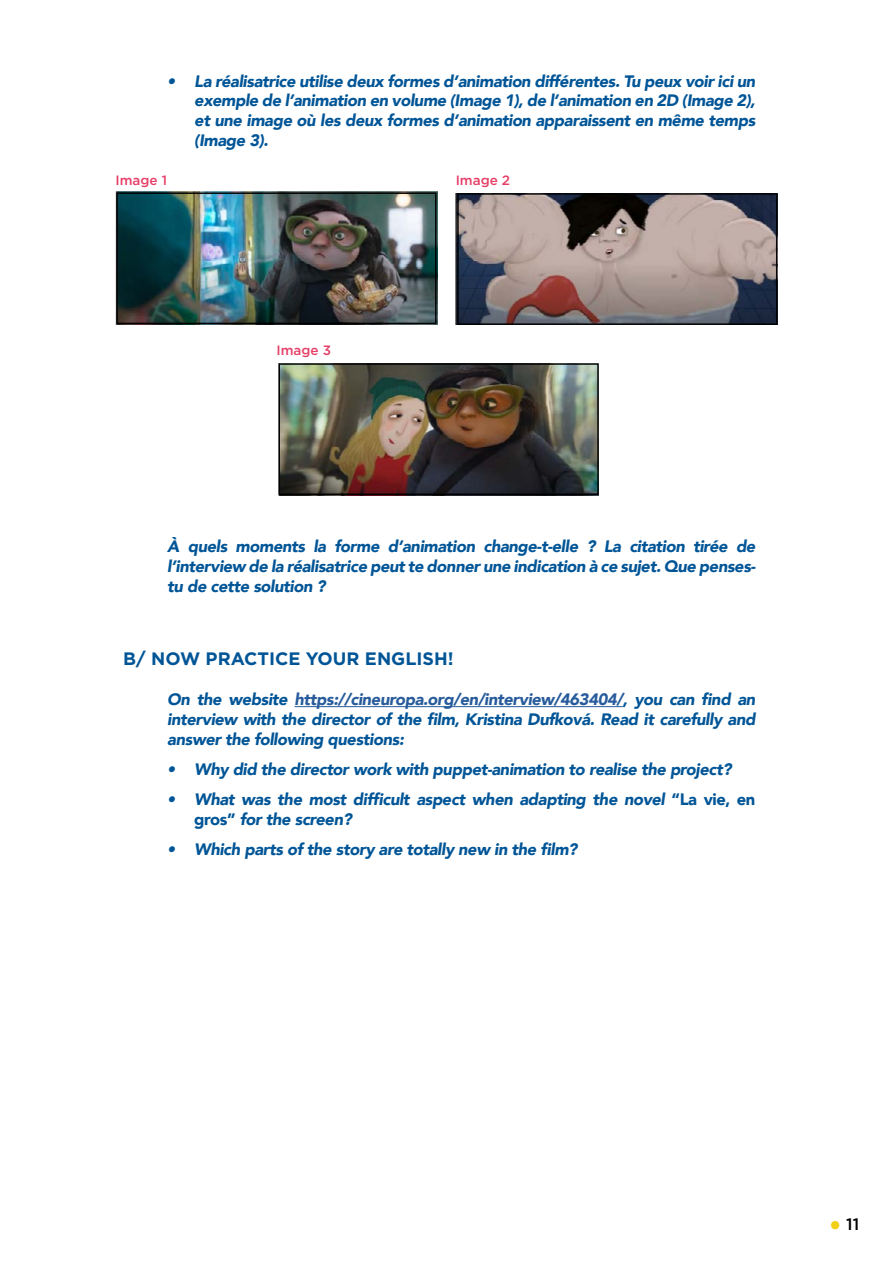
<style>
.page{position:relative;width:893px;height:1263px;background:#fff}
.page>*{position:absolute;margin:0;border:0;box-sizing:border-box;transform-origin:0 0}
.t1{font:700 18px "Gotham";color:#005597}
.t2{font:italic 900 16.5px/19.8px "Avenir";letter-spacing:-.025em;color:#005597;text-align:justify}
.t3{font:500 16.5px "Gotham";color:#000}
.t4{font:500 13.5px "Gotham";color:#e63f67}
.s1{color:#275b9b}
.s2{font-style:normal}
.s3{font-family:"Minion Pro";font-weight:400;font-size:31.5px;color:#f0cf17}
</style>
<div class="page">
<img style="left:116px;top:192px;width:321px;height:133px">
<img style="left:281px;top:366px;width:315px;height:126px">
<img style="left:456px;top:193px;width:318px;height:132px">
<hr style="left:295px;top:706px;width:328px;height:1px;background:#275b9b">
<div style="left:116px;top:192px;width:320px;height:132px;border:2px solid #000"></div>
<div style="left:457px;top:193px;width:320px;height:132px;border:2px solid #000"></div>
<div style="left:278px;top:363px;width:321px;height:132px;border:2px solid #000"></div>
<p class="t2" style="left:194px;top:71px;width:563px;text-indent:-27px">• La réalisatrice utilise deux formes d’animation différentes. Tu peux voir ici un exemple de l’animation en volume (Image 1), de l’animation en 2D (Image 2), et une image où les deux formes d’animation apparaissent en même temps (Image 3).</p>
<p class="t4" style="left:116px;top:172px;width:53px">Image 1</p>
<p class="t4" style="left:456px;top:172px;width:56px">Image 2</p>
<p class="t4" style="left:276px;top:343px;width:56px">Image 3</p>
<p class="t2" style="left:167px;top:536px;width:590px">À quels moments la forme d’animation change-t-elle ? La citation tirée de l’interview de la réalisatrice peut te donner une indication à ce sujet. Que penses&shy;tu de cette solution ?</p>
<p class="t1" style="left:123px;top:648px;width:332px">B/ NOW PRACTICE YOUR ENGLISH!</p>
<p class="t2" style="left:167px;top:690px;width:590px">On the website <span class="s1">https://cineuropa.org/en/interview/463404/</span>, you can find an interview with the director of the film, Kristina Dufková. Read it carefully and answer the following questions:</p>
<p class="t2" style="left:167px;top:759px;width:566px">• Why did the director work with puppet-animation to realise the project?</p>
<p class="t2" style="left:194px;top:789px;width:563px;text-indent:-27px">• What was the most difficult aspect when adapting the novel <span class="s2">“La vie, en gros”</span> for the screen?</p>
<p class="t2" style="left:167px;top:839px;width:412px">• Which parts of the story are totally new in the film?</p>
<p class="t3" style="left:829px;top:1215px;width:32px"><span class="s3">•</span> 11</p>
</div>
